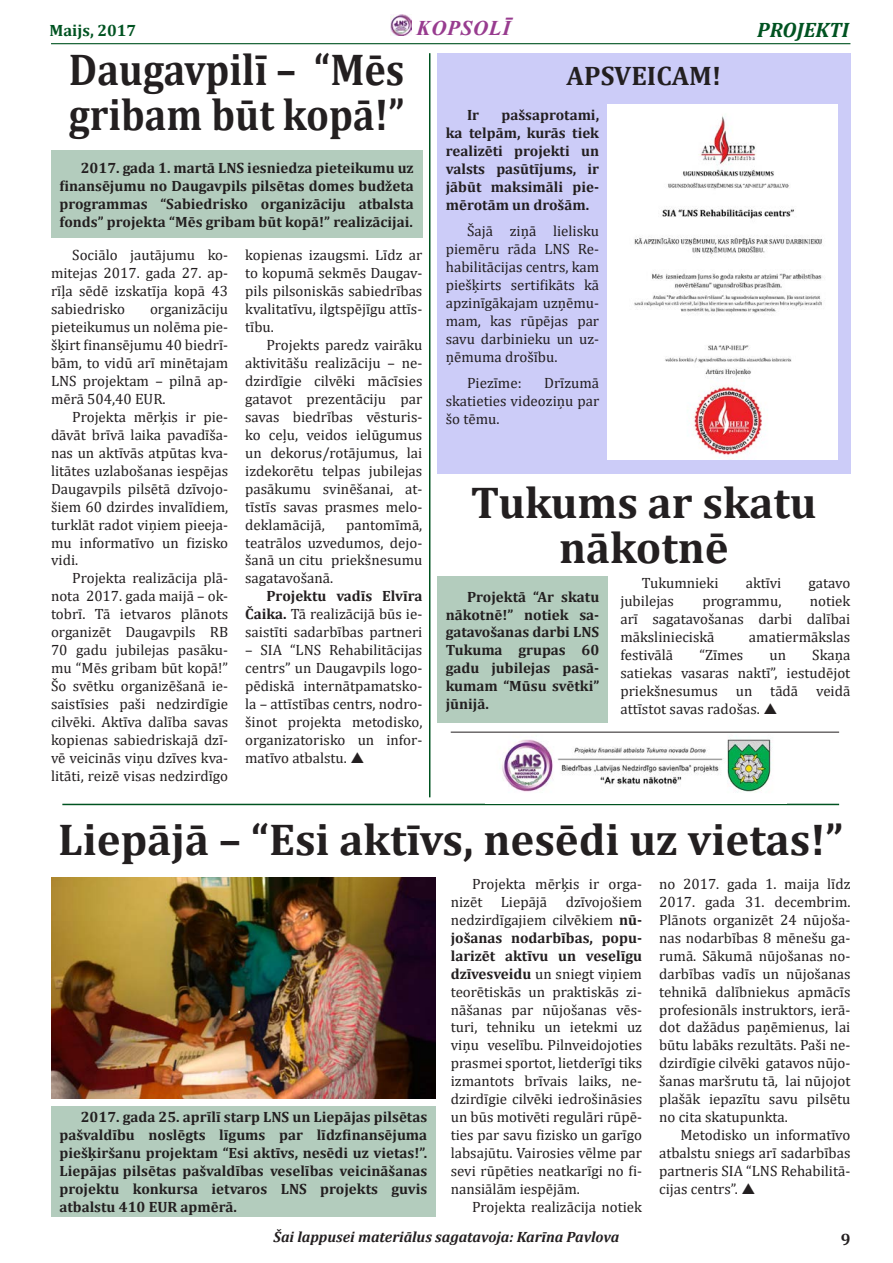
<style>
.page{position:relative;width:893px;height:1263px;background:#fff}
.page>*{position:absolute;margin:0;border:0;box-sizing:border-box;transform-origin:0 0}
.t1{font:700 44.85px/44.8px "Cambria";color:#231f20;text-align:center}
.t2{font:700 44.85px/44.8px "Cambria";color:#231f20;scale:.9 1}
.t3{font:700 26.85px "Cambria";color:#231f20}
.t4{font:italic 700 21px "Cambria";color:#005321}
.t5{font:italic 700 21px "Times New Roman";letter-spacing:.035em;color:#983c8f}
.t6{font:700 16.5px "Cambria";color:#005321}
.t7{font:700 16.5px "Cambria";color:#231f20}
.No_Spacing{font:15px/18px "Cambria";color:#231f20;text-align:justify}
.No_Spacing-2{font:700 15px/18px "Cambria";color:#231f20;text-align:justify}
.t8{font:italic 700 15px "Cambria";color:#231f20}
.s1{font-weight:700}
</style>
<div class="page">
<img style="left:390px;top:14px;width:21px;height:21px">
<hr style="left:51px;top:43px;width:799px;height:1px;background:#005321">
<div style="left:51px;top:151px;width:371px;height:87px;background:#b3ccbd"></div>
<div style="left:51px;top:1106px;width:385px;height:110px;background:#b3ccbd"></div>
<hr style="left:62px;top:804px;width:777px;height:1px;background:#005321">
<div style="left:437px;top:53px;width:413px;height:421px;background:#ccccf8"></div>
<img style="left:608px;top:104px;width:230px;height:356px">
<img style="left:51px;top:877px;width:385px;height:221px">
<hr style="left:429px;top:53px;width:1px;height:744px;background:#005321">
<div style="left:437px;top:577px;width:171px;height:145px;background:#b3ccbd"></div>
<img style="left:485px;top:731px;width:301px;height:62px">
<hr style="left:451px;top:732px;width:388px;height:1px;background:#231f20">
<p class="t6" style="left:50px;top:19px;width:88px">Maijs, 2017</p>
<h3 class="t5" style="left:417px;top:13px;width:95px">KOPSOLĪ</h3>
<p class="t4" style="left:757px;top:15px;width:93px">PROJEKTI</p>
<p class="t2" style="left:69px;top:46px;width:374px">Daugavpilī – “Mēs gribam būt kopā!”</p>
<p class="No_Spacing-2" style="left:60px;top:158px;width:356px;text-indent:21px">2017. gada 1. martā LNS iesniedza pieteikumu uz finansējumu no Daugavpils pilsētas domes budžeta programmas “Sabiedrisko organizāciju atbalsta fonds” projekta “Mēs gribam būt kopā!” realizācijai.</p>
<p class="No_Spacing" style="left:51px;top:246px;width:179px;text-indent:21px">Sociālo jautājumu ko&shy;mitejas 2017. gada 27. ap&shy;rīļa sēdē izskatīja kopā 43 sabiedrisko</p>
<p class="No_Spacing" style="left:51px;top:300px;width:179px;text-indent:99px">organizāciju pieteikumus un nolēma pie&shy;šķirt finansējumu 40 biedrī&shy;bām, to vidū arī minētajam LNS projektam – pilnā ap&shy;mērā 504,40 EUR.</p>
<p class="No_Spacing" style="left:51px;top:408px;width:179px;text-indent:21px">Projekta mērķis ir pie&shy;dāvāt brīvā laika pavadīša&shy;nas un aktīvās atpūtas kva&shy;litātes uzlabošanas iespējas Daugavpils pilsētā dzīvojo&shy;šiem 60 dzirdes invalīdiem, turklāt radot viņiem pieeja&shy;mu informatīvo un fizisko vidi.</p>
<p class="No_Spacing" style="left:51px;top:569px;width:179px;text-indent:21px">Projekta realizācija plā&shy;nota 2017. gada maijā – ok&shy;tobrī. Tā ietvaros plānots organizēt Daugavpils RB 70 gadu jubilejas pasāku&shy;mu “Mēs gribam būt kopā!” Šo svētku organizēšanā ie&shy;saistīsies paši nedzirdīgie cilvēki. Aktīva dalība savas kopienas sabiedriskajā dzī&shy;vē veicinās viņu dzīves kva&shy;litāti, reizē visas nedzirdīgo</p>
<p class="No_Spacing" style="left:245px;top:246px;width:179px">kopienas izaugsmi. Līdz ar to kopumā sekmēs Daugav&shy;pils pilsoniskās sabiedrības kvalitatīvu, ilgtspējīgu attīs&shy;tību.</p>
<p class="No_Spacing" style="left:245px;top:336px;width:179px;text-indent:21px">Projekts paredz vairāku aktivitāšu realizāciju – ne&shy;dzirdīgie cilvēki mācīsies gatavot prezentāciju par savas biedrības vēsturis&shy;ko ceļu, veidos ielūgumus un dekorus/rotājumus, lai izdekorētu telpas jubilejas pasākumu svinēšanai, at&shy;tīstīs savas prasmes melo&shy;deklamācijā,</p>
<p class="No_Spacing" style="left:245px;top:515px;width:179px;text-indent:101px">pantomīmā, teatrālos uzvedumos, dejo&shy;šanā un citu priekšnesumu sagatavošanā.</p>
<p class="No_Spacing" style="left:245px;top:587px;width:179px;text-indent:21px"><span class="s1">Projektu vadīs Elvīra Čaika.</span> Tā realizācijā būs ie&shy;saistīti sadarbības partneri</p>
<p class="No_Spacing" style="left:245px;top:641px;width:179px">– SIA “LNS Rehabilitācijas centrs” un Daugavpils logo&shy;pēdiskā internātpamatsko&shy;la – attīstības centrs, nodro&shy;šinot projekta metodisko, organizatorisko un infor&shy;matīvo atbalstu.</p>
<p class="t3" style="left:567px;top:57px;width:156px">APSVEICAM!</p>
<p class="No_Spacing-2" style="left:446px;top:105px;width:155px;text-indent:56px">pašsaprotami, ka telpām, kurās tiek realizēti projekti un valsts pasūtījums, ir jābūt maksimāli pie&shy;mērotām un drošām.</p>
<p class="No_Spacing" style="left:446px;top:222px;width:155px;text-indent:21px">Šajā ziņā lielisku piemēru rāda LNS Re&shy;habilitācijas centrs, kam piešķirts sertifikāts kā apzinīgākajam uzņēmu&shy;mam, kas rūpējas par savu darbinieku un uz&shy;ņēmuma drošību.</p>
<p class="No_Spacing" style="left:467px;top:374px;width:56px">Piezīme:</p>
<p class="No_Spacing-2" style="left:467px;top:105px;width:14px">Ir</p>
<p class="No_Spacing" style="left:446px;top:374px;width:155px;text-indent:98px">Drīzumā skatieties videoziņu par šo tēmu.</p>
<p class="t1" style="left:471px;top:479px;width:347px">Tukums ar skatu nākotnē</p>
<p class="No_Spacing-2" style="left:446px;top:587px;width:155px;text-indent:21px">Projektā “Ar skatu nākotnē!” notiek sa&shy;gatavošanas darbi LNS Tukuma grupas 60 gadu jubilejas pasā&shy;kumam “Mūsu svētki” jūnijā.</p>
<p class="No_Spacing" style="left:642px;top:574px;width:78px">Tukumnieki</p>
<p class="No_Spacing" style="left:746px;top:574px;width:37px">aktīvi</p>
<p class="No_Spacing" style="left:808px;top:574px;width:43px">gatavo</p>
<p class="No_Spacing" style="left:620px;top:592px;width:55px">jubilejas</p>
<p class="No_Spacing" style="left:702px;top:592px;width:81px">programmu,</p>
<p class="No_Spacing" style="left:620px;top:592px;width:231px;text-indent:189px">notiek arī sagatavošanas darbi dalībai mākslinieciskā</p>
<p class="No_Spacing" style="left:749px;top:628px;width:103px">amatiermākslas</p>
<p class="No_Spacing" style="left:620px;top:646px;width:54px">festivālā</p>
<p class="No_Spacing" style="left:699px;top:646px;width:45px">“Zīmes</p>
<p class="No_Spacing" style="left:769px;top:646px;width:18px">un</p>
<p class="No_Spacing" style="left:620px;top:646px;width:231px;text-indent:192px">Skaņa satiekas vasaras naktī”, iestudējot priekšnesumus un tādā veidā attīstot savas radošas.</p>
<p class="t1" style="left:58px;top:815px;width:786px">Liepājā – “Esi aktīvs, nesēdi uz vietas!”</p>
<p class="No_Spacing" style="left:451px;top:875px;width:193px;text-indent:21px">Projekta mērķis ir orga&shy;nizēt Liepājā dzīvojošiem nedzirdīgajiem cilvēkiem <span class="s1">nū&shy;jošanas nodarbības, popu&shy;larizēt aktīvu un veselīgu dzīvesveidu</span> un sniegt viņiem teorētiskās un praktiskās zi&shy;nāšanas par nūjošanas vēs&shy;turi, tehniku un ietekmi uz viņu veselību. Pilnveidojoties prasmei sportot, lietderīgi tiks izmantots brīvais laiks, ne&shy;dzirdīgie cilvēki iedrošināsies un būs motivēti regulāri rūpē&shy;ties par savu fizisko un garīgo labsajūtu. Vairosies vēlme par sevi rūpēties neatkarīgi no fi&shy;nansiālām iespējām.</p>
<p class="No_Spacing" style="left:472px;top:1198px;width:172px">Projekta realizācija notiek</p>
<p class="No_Spacing" style="left:659px;top:875px;width:193px">no 2017. gada 1. maija līdz 2017. gada 31. decembrim.<br>Plānots organizēt 24 nūjoša&shy;nas nodarbības 8 mēnešu ga&shy;rumā. Sākumā nūjošanas no&shy;darbības vadīs un nūjošanas tehnikā dalībniekus apmācīs profesionāls instruktors, ierā&shy;dot dažādus paņēmienus, lai būtu labāks rezultāts. Paši ne&shy;dzirdīgie cilvēki gatavos nūjo&shy;šanas maršrutu tā, lai nūjojot plašāk iepazītu savu pilsētu no cita skatupunkta.</p>
<p class="No_Spacing" style="left:659px;top:1126px;width:193px;text-indent:21px">Metodisko un informatīvo atbalstu sniegs arī sadarbības partneris SIA “LNS Rehabilitā&shy;cijas centrs”.</p>
<p class="No_Spacing-2" style="left:60px;top:1107px;width:369px;text-indent:21px">2017. gada 25. aprīlī starp LNS un Liepājas pilsētas pašvaldību noslēgts līgums par līdzfinansējuma piešķiršanu projektam “Esi aktīvs, nesēdi uz vietas!”.<br>Liepājas pilsētas pašvaldības veselības veicināšanas projektu konkursa ietvaros LNS projekts guvis atbalstu 410 EUR apmērā.</p>
<p class="t8" style="left:274px;top:1226px;width:347px">Šai lappusei materiālus sagatavoja: Karīna Pavlova</p>
<p class="t7" style="left:841px;top:1227px;width:11px">9</p>
</div>
